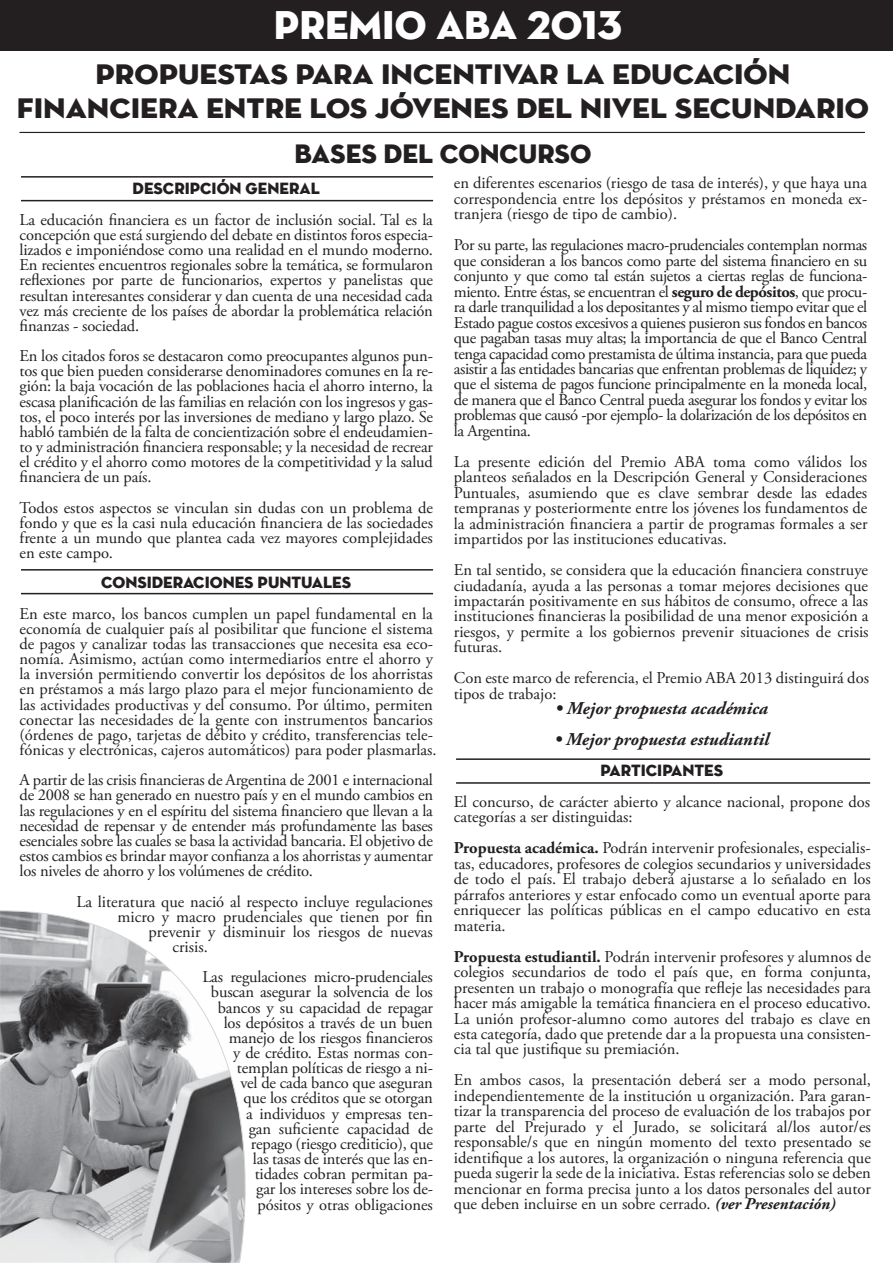
<style>
.page{position:relative;width:893px;height:1263px;background:#fff}
.page>*{position:absolute;margin:0;border:0;box-sizing:border-box;transform-origin:0 0}
.t1{font:40.65px "Neutra Disp Titling";color:#fff}
.t2{font:28.5px/34.3px "Neutra Disp Titling";color:#231f20;text-align:center;scale:1.08 1}
.t3{font:27px "Neutra Disp Titling";color:#231f20}
.t4{font:italic 700 18px "Adobe Garamond Pro";color:#231f20}
.t5{font:16.5px/15.1px "Adobe Garamond Pro";color:#231f20;text-align:justify}
.t6{font:16.5px "Neutra Disp Titling";color:#231f20}
.s1{font-weight:700}
.s2{font-weight:700;font-style:italic}
</style>
<div class="page">
<hr style="left:20px;top:132px;width:845px;height:1px;background:#231f20">
<div style="left:0;top:0;width:893px;height:50px;background:#231f20"></div>
<hr style="left:21px;top:593px;width:412px;height:1px;background:#231f20">
<hr style="left:21px;top:569px;width:412px;height:2px;background:#231f20">
<hr style="left:21px;top:200px;width:412px;height:1px;background:#231f20">
<hr style="left:21px;top:176px;width:412px;height:2px;background:#231f20">
<hr style="left:456px;top:782px;width:414px;height:2px;background:#231f20">
<hr style="left:456px;top:758px;width:414px;height:2px;background:#231f20">
<svg style="left:0;top:910px;width:246px;height:353px"></svg>
<h1 class="t1" style="left:274px;top:7px;width:349px">PREMIO ABA 2013</h1>
<h2 class="t2" style="left:17px;top:59px;width:791px">PROPUESTAS PARA INCENTIVAR LA EDUCACIÓN<br>FINANCIERA ENTRE LOS JÓVENES DEL NIVEL SECUNDARIO</h2>
<h3 class="t3" style="left:294px;top:142px;width:298px">BASES DEL CONCURSO</h3>
<p class="t6" style="left:133px;top:182px;width:189px">DESCRIPCIÓN GENERAL</p>
<p class="t5" style="left:20px;top:213px;width:415px">La educación financiera es un factor de inclusión social. Tal es la concepción que está surgiendo del debate en distintos foros especia&shy;lizados e imponiéndose como una realidad en el mundo moderno.<br>En recientes encuentros regionales sobre la temática, se formularon reflexiones por parte de funcionarios, expertos y panelistas que resultan interesantes considerar y dan cuenta de una necesidad cada vez más creciente de los países de abordar la problemática relación finanzas - sociedad.</p>
<p class="t5" style="left:20px;top:350px;width:415px">En los citados foros se destacaron como preocupantes algunos pun&shy;tos que bien pueden considerarse denominadores comunes en la re&shy;gión: la baja vocación de las poblaciones hacia el ahorro interno, la escasa planificación de las familias en relación con los ingresos y gas&shy;tos, el poco interés por las inversiones de mediano y largo plazo. Se habló también de la falta de concientización sobre el endeudamien&shy;to y administración financiera responsable; y la necesidad de recrear el crédito y el ahorro como motores de la competitividad y la salud financiera de un país.</p>
<p class="t5" style="left:20px;top:501px;width:415px">Todos estos aspectos se vinculan sin dudas con un problema de fondo y que es la casi nula educación financiera de las sociedades frente a un mundo que plantea cada vez mayores complejidades en este campo.</p>
<p class="t6" style="left:101px;top:575px;width:251px">CONSIDERACIONES PUNTUALES</p>
<p class="t5" style="left:20px;top:607px;width:419px;text-align:left">En este marco, los bancos cumplen un papel fundamental en la economía de cualquier país al posibilitar que funcione el sistema de pagos y canalizar todas las transacciones que necesita esa eco&shy;nomía. Asimismo, actúan como intermediarios entre el ahorro y la inversión permitiendo convertir los depósitos de los ahorristas en préstamos a más largo plazo para el mejor funcionamiento de las actividades productivas y del consumo. Por último, permiten conectar las necesidades de la gente con instrumentos bancarios (órdenes de pago, tarjetas de débito y crédito, transferencias tele&shy;fónicas y electrónicas, cajeros automáticos) para poder plasmarlas.</p>
<p class="t5" style="left:20px;top:774px;width:415px">A partir de las crisis financieras de Argentina de 2001 e internacional de 2008 se han generado en nuestro país y en el mundo cambios en las regulaciones y en el espíritu del sistema financiero que llevan a la necesidad de repensar y de entender más profundamente las bases esenciales sobre las cuales se basa la actividad bancaria. El objetivo de estos cambios es brindar mayor confianza a los ahorristas y aumentar los niveles de ahorro y los volúmenes de crédito.</p>
<p class="t5" style="left:76px;top:895px;width:358px">La literatura que nació al respecto incluye regulaciones</p>
<p class="t5" style="left:118px;top:910px;width:317px">micro y macro prudenciales que tienen por fin</p>
<p class="t5" style="left:148px;top:925px;width:286px">prevenir y disminuir los riesgos de nuevas</p>
<p class="t5" style="left:172px;top:940px;width:37px">crisis.</p>
<p class="t5" style="left:202px;top:971px;width:232px;text-align:right">Las regulaciones micro-prudenciales buscan asegurar la solvencia de los bancos y su capacidad de repagar los depósitos a través de un buen manejo de los riesgos financieros<br>y de crédito. Estas normas con&shy;templan políticas de riesgo a ni-<br>vel de cada banco que aseguran<br>que los créditos que se otorgan<br>a individuos y empresas ten-<br>gan suficiente capacidad de<br>repago (riesgo crediticio), que<br>las tasas de interés que las en-<br>tidades cobran permitan pa-<br>gar los intereses sobre los de-<br>pósitos y otras obligaciones</p>
<p class="t5" style="left:454px;top:176px;width:415px;line-height:15.6px">en diferentes escenarios (riesgo de tasa de interés), y que haya una correspondencia entre los depósitos y préstamos en moneda ex&shy;tranjera (riesgo de tipo de cambio).</p>
<p class="t5" style="left:454px;top:239px;width:415px">Por su parte, las regulaciones macro-prudenciales contemplan normas que consideran a los bancos como parte del sistema financiero en su conjunto y que como tal están sujetos a ciertas reglas de funciona&shy;miento. Entre éstas, se encuentran el <span class="s1">seguro de depósitos</span>, que procu&shy;ra darle tranquilidad a los depositantes y al mismo tiempo evitar que el Estado pague costos excesivos a quienes pusieron sus fondos en bancos que pagaban tasas muy altas; la importancia de que el Banco Central tenga capacidad como prestamista de última instancia, para que pueda asistir a las entidades bancarias que enfrentan problemas de liquidez; y que el sistema de pagos funcione principalmente en la moneda local, de manera que el Banco Central pueda asegurar los fondos y evitar los problemas que causó -por ejemplo- la dolarización de los depósitos en la Argentina.</p>
<p class="t5" style="left:454px;top:455px;width:415px">La presente edición del Premio ABA toma como válidos los planteos señalados en la Descripción General y Consideraciones Puntuales, asumiendo que es clave sembrar desde las edades tempranas y posteriormente entre los jóvenes los fundamentos de la administración financiera a partir de programas formales a ser impartidos por las instituciones educativas.</p>
<p class="t5" style="left:454px;top:563px;width:416px">En tal sentido, se considera que la educación financiera construye ciudadanía, ayuda a las personas a tomar mejores decisiones que impactarán positivamente en sus hábitos de consumo, ofrece a las instituciones financieras la posibilidad de una menor exposición a riesgos, y permite a los gobiernos prevenir situaciones de crisis futuras.</p>
<p class="t5" style="left:454px;top:672px;width:417px">Con este marco de referencia, el Premio ABA 2013 distinguirá dos tipos de trabajo:</p>
<p class="t4" style="left:555px;top:697px;width:214px">• Mejor propuesta académica</p>
<p class="t4" style="left:554px;top:728px;width:216px">• Mejor propuesta estudiantil</p>
<p class="t6" style="left:601px;top:763px;width:124px">PARTICIPANTES</p>
<p class="t5" style="left:454px;top:795px;width:418px">El concurso, de carácter abierto y alcance nacional, propone dos categorías a ser distinguidas:</p>
<p class="t5" style="left:454px;top:842px;width:418px"><span class="s1">Propuesta académica.</span> Podrán intervenir profesionales, especialis&shy;tas, educadores, profesores de colegios secundarios y universidades de todo el país. El trabajo deberá ajustarse a lo señalado en los párrafos anteriores y estar enfocado como un eventual aporte para enriquecer las políticas públicas en el campo educativo en esta materia.</p>
<p class="t5" style="left:454px;top:950px;width:418px"><span class="s1">Propuesta estudiantil.</span> Podrán intervenir profesores y alumnos de colegios secundarios de todo el país que, en forma conjunta, presenten un trabajo o monografía que refleje las necesidades para hacer más amigable la temática financiera en el proceso educativo.<br>La unión profesor-alumno como autores del trabajo es clave en esta categoría, dado que pretende dar a la propuesta una consisten&shy;cia tal que justifique su premiación.</p>
<p class="t5" style="left:454px;top:1074px;width:418px">En ambos casos, la presentación deberá ser a modo personal, independientemente de la institución u organización. Para garan&shy;tizar la transparencia del proceso de evaluación de los trabajos por parte del Prejurado y el Jurado, se solicitará al/los autor/es responsable/s que en ningún momento del texto presentado se identifique a los autores, la organización o ninguna referencia que pueda sugerir la sede de la iniciativa. Estas referencias solo se deben mencionar en forma precisa junto a los datos personales del autor que deben incluirse en un sobre cerrado. <span class="s2">(ver Presentación)</span></p>
</div>
